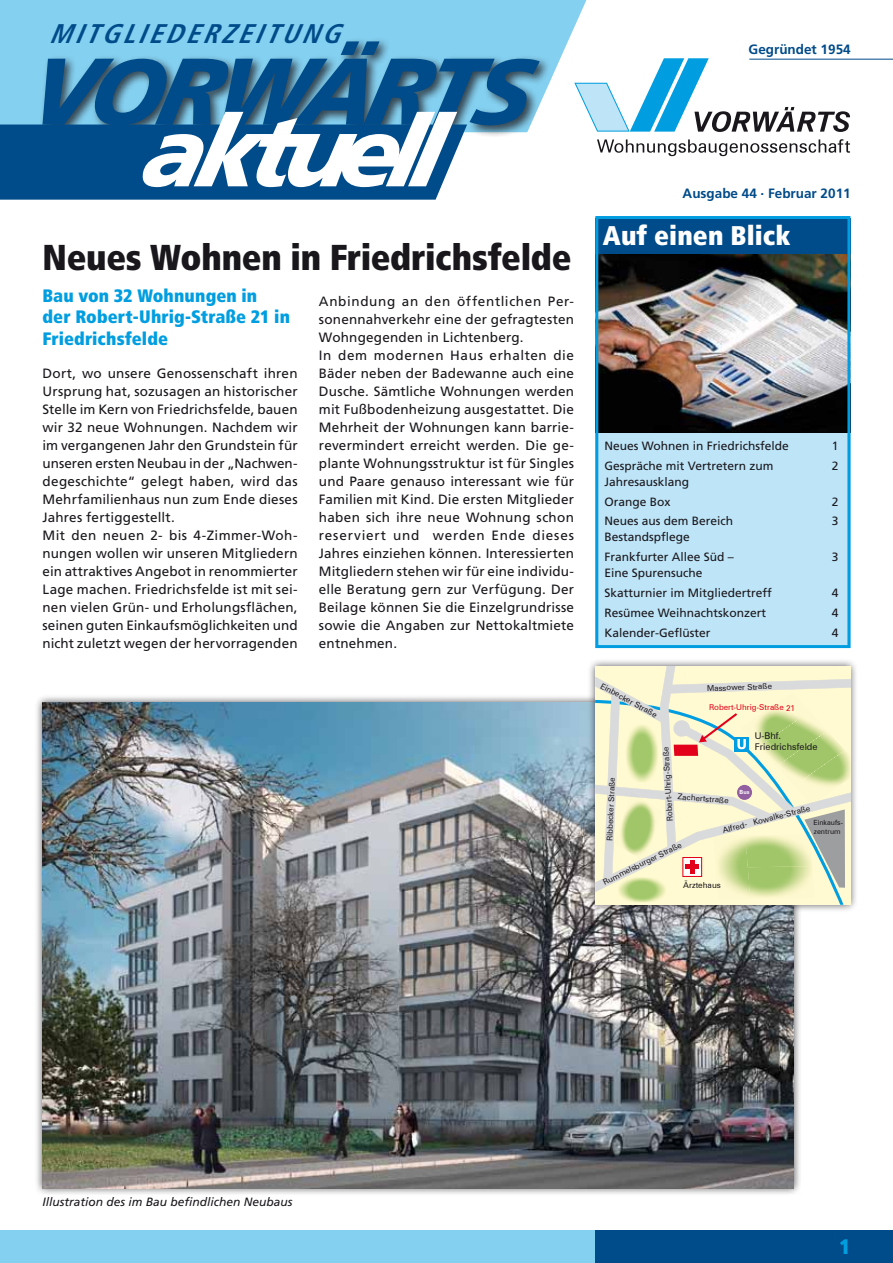
<style>
.page{position:relative;width:893px;height:1263px;background:#fff}
.page>*{position:absolute;margin:0;border:0;box-sizing:border-box;transform-origin:0 0}
.t1{font:900 condensed 36px "Frutiger LT Std";letter-spacing:-.01em;color:#1a171c}
.t2{font:italic 700 condensed 27px "Frutiger LT Std";color:#004b89}
.t3{font:900 condensed 27px "Frutiger LT Std";letter-spacing:.005em;color:#fff}
.t4{font:900 condensed 21px "Frutiger LT Std";color:#009ee0}
.t5{font:900 condensed 18px/21.6px "Frutiger LT Std";letter-spacing:.005em;color:#009ee0}
.t6{font:13.5px/18px "Frutiger LT Std";letter-spacing:.015em;color:#1a171c}
.t7{font:700 13.5px "Frutiger LT Std";color:#004b89}
.t8{font:12px/20px "Frutiger LT Std";color:#1a171c}
.t9{font:italic 12px "Frutiger LT Std";color:#1a171c}
.t10{font:9.3px/11.1px "Zurich BT";color:#1a171c}
.t11{font:8.25px "Zurich BT";color:#1a171c}
.t12{font:7.95px "Zurich BT";color:#1a171c}
.t13{font:7.95px "Zurich BT";letter-spacing:-.005em;color:#e2001a}
.t14{font:7.05px/8.6px "Zurich BT";color:#1a171c}
.t15{font:700 5.7px "Zurich BT";color:#fff}
</style>
<div class="page">
<div style="left:0;top:1230px;width:893px;height:33px;background:#84d0f0"></div>
<div style="left:595px;top:1230px;width:298px;height:33px;background:#004b89"></div>
<div style="left:595px;top:380px;width:255px;height:268px;background:#bde4f7"></div>
<div style="left:595px;top:218px;width:255px;height:36px;background:#004b89"></div>
<img style="left:599px;top:254px;width:247px;height:178px">
<div style="left:595px;top:216px;width:255px;height:432px;border:3px solid #009ee0"></div>
<div style="left:34px;top:694px;width:768px;height:502px;background:#1a171c;opacity:.75"></div>
<img style="left:43px;top:702px;width:751px;height:486px">
<svg style="left:597px;top:139px;width:253px;height:17px"></svg>
<svg style="left:586px;top:58px;width:264px;height:74px"></svg>
<svg style="left:0;top:0;width:586px;height:108px;background:#8fd4f1"></svg>
<hr style="left:749px;top:59px;width:144px;height:1px;background:#004b89">
<div style="left:39px;top:37px;width:512px;height:101px;background:#1a171c;opacity:.75"></div>
<svg style="left:0;top:41px;width:540px;height:159px"></svg>
<div style="left:587px;top:658px;width:272px;height:255px;background:#1a171c;opacity:.75"></div>
<svg style="left:595px;top:892px;width:248px;height:12px"></svg>
<svg style="left:595px;top:666px;width:255px;height:226px;background:#f1efd4"></svg>
<img style="left:626px;top:877px;width:41px;height:25px">
<svg style="left:618px;top:877px;width:8px;height:25px"></svg>
<img style="left:625px;top:723px;width:34px;height:59px">
<svg style="left:614px;top:792px;width:48px;height:70px;background:#dbe4b0"></svg>
<svg style="left:718px;top:809px;width:127px;height:91px;background:#cdd8ae"></svg>
<svg style="left:682px;top:857px;width:20px;height:20px"></svg>
<hr style="left:690px;top:860px;width:4px;height:13px;background:#e2001a">
<div style="left:685px;top:864px;width:14px;height:5px;background:#e2001a"></div>
<svg style="left:669px;top:701px;width:181px;height:100px;background:#dee2b9"></svg>
<h2 class="t2" style="left:49px;top:17px;width:305px">MITGLIEDERZEITUNG</h2>
<p class="t7" style="left:749px;top:41px;width:104px">Gegründet 1954</p>
<h1 class="t1" style="left:43px;top:235px;width:530px">Neues Wohnen in Friedrichsfelde</h1>
<h3 class="t5" style="left:43px;top:284px;width:249px">Bau von 32 Wohnungen in<br>der Robert-Uhrig-Straße 21 in<br>Friedrichsfelde</h3>
<p class="t6" style="left:43px;top:364px;width:257px">Dort, wo unsere Genossenschaft ihren Ursprung hat, sozusagen an historischer Stelle im Kern von Friedrichsfelde, bauen wir 32 neue Wohnungen. Nachdem wir im vergangenen Jahr den Grundstein für unseren ersten Neubau in der „Nachwen&shy;degeschichte“ gelegt haben, wird das Mehrfamilienhaus nun zum Ende dieses Jahres fertiggestellt.<br>Mit den neuen 2- bis 4-Zimmer-Woh&shy;nungen wollen wir unseren Mitgliedern ein attraktives Angebot in renommierter Lage machen. Friedrichsfelde ist mit sei&shy;nen vielen Grün- und Erholungsflächen, seinen guten Einkaufsmöglichkeiten und nicht zuletzt wegen der hervorragenden</p>
<p class="t6" style="left:319px;top:292px;width:257px">Anbindung an den öffentlichen Per&shy;sonennahverkehr eine der gefragtesten Wohngegenden in Lichtenberg.<br>In dem modernen Haus erhalten die Bäder neben der Badewanne auch eine Dusche. Sämtliche Wohnungen werden mit Fußbodenheizung ausgestattet. Die Mehrheit der Wohnungen kann barrie&shy;revermindert erreicht werden. Die ge&shy;plante Wohnungsstruktur ist für Singles und Paare genauso interessant wie für Familien mit Kind. Die ersten Mitglieder haben sich ihre neue Wohnung schon reserviert und werden Ende dieses Jahres einziehen können. Interessierten Mitgliedern stehen wir für eine individu&shy;elle Beratung gern zur Verfügung. Der Beilage können Sie die Einzelgrundrisse sowie die Angaben zur Nettokaltmiete entnehmen.</p>
<p class="t7" style="left:683px;top:185px;width:170px">Ausgabe 44 . Februar 2011</p>
<h2 class="t3" style="left:603px;top:219px;width:189px">Auf einen Blick</h2>
<p class="t8" style="left:604px;top:436px;width:186px">Neues Wohnen in Friedrichsfelde</p>
<p class="t8" style="left:832px;top:436px;width:8px">1</p>
<p class="t8" style="left:604px;top:456px;width:170px">Gespräche mit Vertretern zum</p>
<p class="t8" style="left:832px;top:456px;width:8px">2</p>
<p class="t8" style="left:604px;top:471px;width:86px">Jahresausklang<br>Orange Box</p>
<p class="t8" style="left:832px;top:491px;width:8px">2</p>
<p class="t8" style="left:604px;top:511px;width:130px">Neues aus dem Bereich</p>
<p class="t8" style="left:832px;top:511px;width:8px">3</p>
<p class="t8" style="left:604px;top:527px;width:131px">Bestandspflege<br>Frankfurter Allee Süd –</p>
<p class="t8" style="left:832px;top:547px;width:8px">3</p>
<p class="t8" style="left:604px;top:563px;width:169px">Eine Spurensuche<br>Skatturnier im Mitgliedertreff</p>
<p class="t8" style="left:832px;top:583px;width:8px">4</p>
<p class="t8" style="left:604px;top:602px;width:163px">Resümee Weihnachtskonzert</p>
<p class="t8" style="left:832px;top:602px;width:8px">4</p>
<p class="t8" style="left:604px;top:622px;width:107px">Kalender-Geflüster</p>
<p class="t8" style="left:832px;top:622px;width:8px">4</p>
<p class="t12" style="left:603px;top:681px;width:65px;rotate:28deg">Einbecker Straße</p>
<p class="t12" style="left:707px;top:683px;width:66px;rotate:-2deg">Massower Straße</p>
<p class="t13" style="left:709px;top:703px;width:87px">Robert-Uhrig-Straße 21</p>
<p class="t10" style="left:755px;top:730px;width:64px">U-Bhf.<br>Friedrichsfelde</p>
<p class="t12" style="left:665px;top:822px;width:76px;rotate:-93deg">Robert-Uhrig-Straße</p>
<p class="t12" style="left:605px;top:841px;width:65px;rotate:-88deg">Ribbecker Straße</p>
<p class="t15" style="left:740px;top:789px;width:11px">Bus</p>
<p class="t12" style="left:678px;top:791px;width:53px;rotate:5deg">Zachertstraße</p>
<p class="t12" style="left:601px;top:878px;width:88px;rotate:-26deg">Rummelsburger Straße</p>
<p class="t12" style="left:721px;top:825px;width:92px;rotate:-14deg">Alfred- Kowalke-Straße</p>
<p class="t14" style="left:813px;top:818px;width:31px">Einkaufs&shy;zentrum</p>
<p class="t11" style="left:683px;top:880px;width:39px">Ärztehaus</p>
<p class="t9" style="left:43px;top:1195px;width:252px">Illustration des im Bau befindlichen Neubaus</p>
<h3 class="t4" style="left:839px;top:1234px;width:12px">1</h3>
</div>
